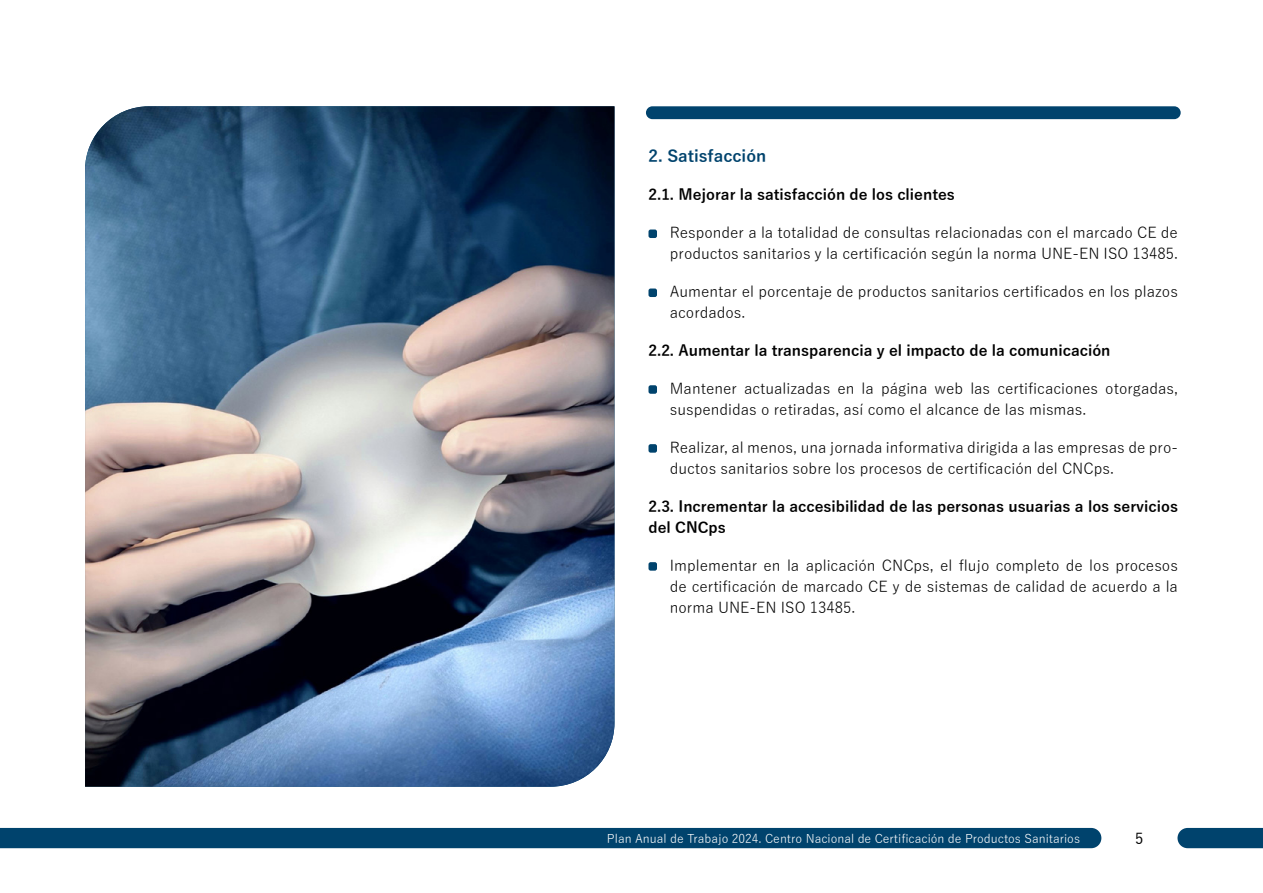
<style>
.page{position:relative;width:1263px;height:893px;background:#fff}
.page>*{position:absolute;margin:0;border:0;box-sizing:border-box;transform-origin:0 0}
.t1{font:700 16.5px "Yu Gothic";color:#00436d}
.t2{font:15px/21px "Yu Gothic";color:#000}
.t3{font:700 15px/21px "Yu Gothic";color:#000}
.t4{font:500 15px "Yu Gothic";color:#000}
.t5{font:12px "Yu Gothic";color:#fff}
</style>
<div class="page">
<div style="left:1177px;top:828px;width:86px;height:20px;background:#00436d"></div>
<div style="left:0;top:828px;width:1101px;height:20px;background:#00436d"></div>
<img style="left:85px;top:106px;width:529px;height:681px">
<div style="left:646px;top:106px;width:535px;height:13px;background:#00436d;border-radius:6px"></div>
<div style="left:648px;top:230px;width:9px;height:8px;background:#00436d;border-radius:2px"></div>
<div style="left:648px;top:385px;width:9px;height:9px;background:#00436d;border-radius:2px"></div>
<div style="left:648px;top:288px;width:9px;height:9px;background:#00436d;border-radius:2px"></div>
<div style="left:648px;top:444px;width:9px;height:9px;background:#00436d;border-radius:2px"></div>
<div style="left:648px;top:562px;width:9px;height:9px;background:#00436d;border-radius:2px"></div>
<p class="t1" style="left:649px;top:147px;width:119px">2. Satisfacción</p>
<p class="t3" style="left:649px;top:184px;width:308px">2.1. Mejorar la satisfacción de los clientes</p>
<p class="t2" style="left:670px;top:220px;width:510px">Responder a la totalidad de consultas relacionadas con el marcado CE de productos sanitarios y la certificación según la norma UNE-EN ISO 13485.</p>
<p class="t2" style="left:670px;top:279px;width:510px">Aumentar el porcentaje de productos sanitarios certificados en los plazos acordados.</p>
<p class="t3" style="left:649px;top:340px;width:463px">2.2. Aumentar la transparencia y el impacto de la comunicación</p>
<p class="t2" style="left:670px;top:376px;width:510px">Mantener actualizadas en la página web las certificaciones otorgadas, suspendidas o retiradas, así como el alcance de las mismas.</p>
<p class="t2" style="left:670px;top:435px;width:510px">Realizar, al menos, una jornada informativa dirigida a las empresas de pro&shy;ductos sanitarios sobre los procesos de certificación del CNCps.</p>
<p class="t3" style="left:649px;top:496px;width:531px">2.3. Incrementar la accesibilidad de las personas usuarias a los servicios del CNCps</p>
<p class="t2" style="left:670px;top:553px;width:510px;text-align:justify">Implementar en la aplicación CNCps, el flujo completo de los procesos de certificación de marcado CE y de sistemas de calidad de acuerdo a la norma UNE-EN ISO 13485.</p>
<p class="t5" style="left:607px;top:827px;width:475px">Plan Anual de Trabajo 2024. Centro Nacional de Certificación de Productos Sanitarios</p>
<p class="t4" style="left:1135px;top:825px;width:10px">5</p>
</div>
